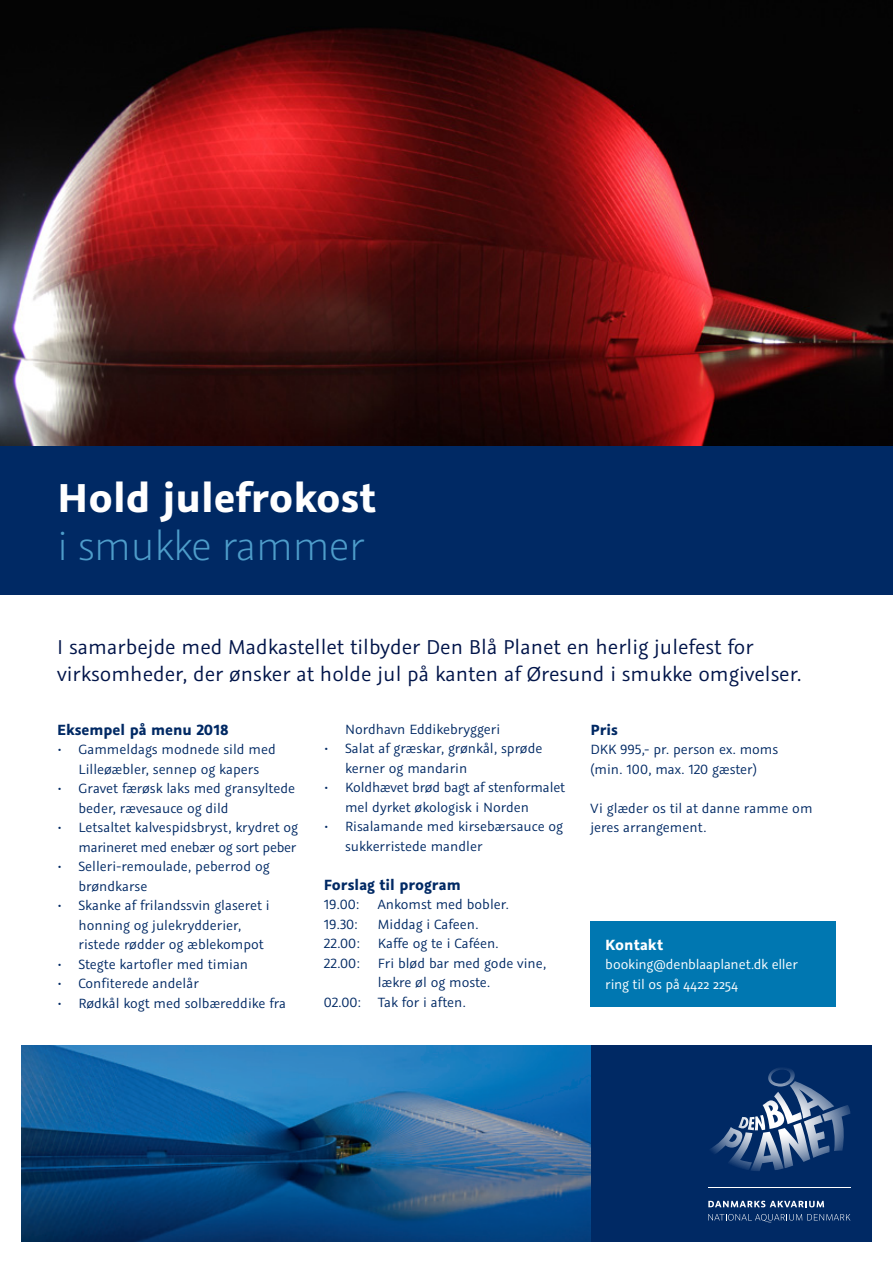
<style>
.page{position:relative;width:893px;height:1263px;background:#fff}
.page>*{position:absolute;margin:0;border:0;box-sizing:border-box;transform-origin:0 0}
.Rubrik_stor{font:700 45px/48.3px "Graublau Sans";color:#fff}
.Rubrik_stor-2{font:22.5px "Graublau Sans";color:#001449}
.t1{font:700 16.5px "Graublau Sans";color:#002964}
.Boks_brødtekst{font:700 16.5px "Graublau Sans";color:#fff}
.t2{font:15px/19.5px "Graublau Sans";color:#002964}
.Boks_brødtekst-2{font:15px "Graublau Sans";letter-spacing:-.015em;color:#fff}
.s1{font-weight:300;color:#4e9dca}
</style>
<div class="page">
<div style="left:21px;top:1045px;width:851px;height:197px;background:#002964"></div>
<img style="left:21px;top:1045px;width:569px;height:197px">
<svg style="left:710px;top:1068px;width:140px;height:100px"></svg>
<hr style="left:708px;top:1187px;width:142px;height:1px;background:#fff">
<svg style="left:708px;top:1201px;width:116px;height:6px"></svg>
<svg style="left:708px;top:1214px;width:142px;height:8px"></svg>
<img style="left:0;top:0;width:893px;height:446px">
<div style="left:590px;top:921px;width:246px;height:85px;background:#0077b1"></div>
<div style="left:0;top:446px;width:893px;height:149px;background:#002964"></div>
<p class="Rubrik_stor" style="left:57px;top:473px;width:320px">Hold julefrokost <span class="s1">i smukke rammer</span></p>
<p class="Rubrik_stor-2" style="left:57px;top:633px;width:698px">I samarbejde med Madkastellet tilbyder Den Blå Planet en herlig julefest for</p>
<p class="Rubrik_stor-2" style="left:57px;top:660px;width:746px">virksomheder, der ønsker at holde jul på kanten af Øresund i smukke omgivelser.</p>
<p class="t1" style="left:57px;top:719px;width:173px">Eksempel på menu 2018</p>
<p class="t2" style="left:57px;top:740px;width:220px;text-align:center">• Gammeldags modnede sild med<br>Lilleøæbler, sennep og kapers</p>
<p class="t2" style="left:79px;top:779px;width:218px;text-indent:-21px">• Gravet færøsk laks med gransyltede beder, rævesauce og dild</p>
<p class="t2" style="left:57px;top:818px;width:242px;text-align:right">• Letsaltet kalvespidsbryst, krydret og marineret med enebær og sort peber</p>
<p class="t2" style="left:79px;top:857px;width:193px;text-indent:-21px">• Selleri-remoulade, peberrod og brøndkarse</p>
<p class="t2" style="left:79px;top:896px;width:193px;text-indent:-21px">• Skanke af frilandssvin glaseret i honning og julekrydderier, ristede rødder og æblekompot</p>
<p class="t2" style="left:57px;top:954px;width:192px">• Stegte kartofler med timian</p>
<p class="t2" style="left:57px;top:974px;width:143px">• Confiterede andelår</p>
<p class="t2" style="left:57px;top:993px;width:230px">• Rødkål kogt med solbæreddike fra</p>
<p class="t2" style="left:345px;top:719px;width:157px">Nordhavn Eddikebryggeri</p>
<p class="t2" style="left:345px;top:739px;width:199px;text-indent:-21px">• Salat af græskar, grønkål, sprøde kerner og mandarin</p>
<p class="t2" style="left:345px;top:778px;width:222px;text-indent:-21px">• Koldhævet brød bagt af stenformalet mel dyrket økologisk i Norden</p>
<p class="t2" style="left:345px;top:817px;width:220px;text-indent:-21px">• Risalamande med kirsebærsauce og sukkerristede mandler</p>
<p class="t1" style="left:324px;top:874px;width:138px">Forslag til program</p>
<p class="t2" style="left:324px;top:895px;width:187px">19.00: Ankomst med bobler.</p>
<p class="t2" style="left:324px;top:914px;width:35px">19.30:</p>
<p class="t2" style="left:378px;top:914px;width:102px">Middag i Cafeen.</p>
<p class="t2" style="left:324px;top:934px;width:176px">22.00: Kaffe og te i Caféen.</p>
<p class="t2" style="left:324px;top:953px;width:224px;text-align:center">22.00: Fri blød bar med gode vine, lækre øl og moste.</p>
<p class="t2" style="left:324px;top:992px;width:144px">02.00: Tak for i aften.</p>
<p class="t1" style="left:590px;top:719px;width:29px">Pris</p>
<p class="t2" style="left:590px;top:740px;width:189px">DKK 995,- pr. person ex. moms</p>
<p class="t2" style="left:590px;top:759px;width:168px">(min. 100, max. 120 gæster)</p>
<p class="t2" style="left:590px;top:798px;width:224px">Vi glæder os til at danne ramme om jeres arrangement.</p>
<p class="Boks_brødtekst" style="left:605px;top:934px;width:59px">Kontakt</p>
<p class="Boks_brødtekst-2" style="left:605px;top:955px;width:194px">booking@denblaaplanet.dk eller</p>
<p class="Boks_brødtekst-2" style="left:605px;top:975px;width:134px">ring til os på 4422 2254</p>
</div>
